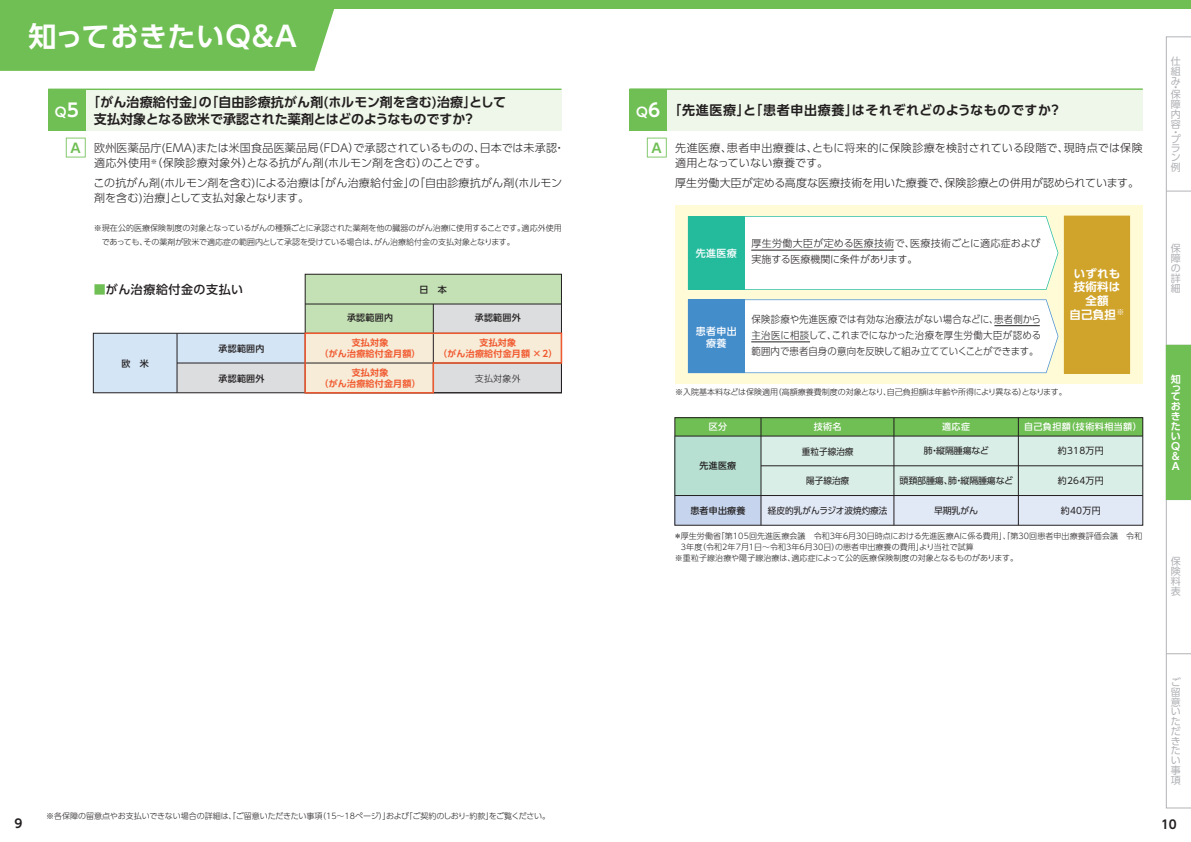
<style>
.page{position:relative;width:1191px;height:842px;background:#fff}
.page>*{position:absolute;margin:0;border:0;box-sizing:border-box;transform-origin:0 0}
.t1{font:700 28px "UD Shin Go Pro De";letter-spacing:.02em;color:#fff}
.t2{font:700 13px/17px "UD Shin Go Pro De";letter-spacing:.01em;color:#231f20}
.t3{font:700 13px "UD Shin Go Pro De";letter-spacing:.045em;color:#231f20}
.t4{font:700 13px "UD Shin Go Pro De";color:#fff}
.t5{font:700 13px "UD Shin Go Pro De";color:#6fbf54}
.t6{font:500 12px "UD Shin Go Pro";letter-spacing:.045em;color:#231f20}
.t7{font:700 12px "UD Shin Go Pro De";color:#231f20}
.t8{font:700 11.4px/13.7px "UD Shin Go Pro De";letter-spacing:.025em;color:#fff;text-align:center}
.t9{font:300 11px/15px "UD Shin Go Pro";letter-spacing:.01em;color:#231f20}
.t10{font:300 10px/16px "UD Shin Go Pro";letter-spacing:.005em;color:#231f20;text-align:justify;scale:.94 1}
.t11{font:300 10px/16px "UD Shin Go Pro";letter-spacing:.005em;color:#231f20}
.t12{font:10px/9.8px "UD Shin Go Pro";color:#b2b3b7;text-align:justify}
.t13{font:500 10px/12px "UD Shin Go Pro";letter-spacing:.025em;color:#fff;text-align:center}
.t14{font:700 10px/9.9px "UD Shin Go Pro De";color:#fff;text-align:justify}
.t15{font:700 9px/11px "UD Shin Go Pro De";letter-spacing:.025em;color:#f1592f;text-align:center}
.t16{font:500 9px "UD Shin Go Pro";letter-spacing:.025em;color:#231f20}
.t17{font:9px "UD Shin Go Pro";color:#231f20}
.t18{font:9px "UD Shin Go Pro";color:#231f20;scale:.96 1}
.t19{font:500 9px "UD Shin Go Pro";letter-spacing:.05em;color:#fff}
.t20{font:9px "UD Shin Go Pro";letter-spacing:-.02em;color:#231f20}
.t21{font:300 9px "UD Shin Go Pro";letter-spacing:.025em;color:#231f20}
.t22{font:300 8px/14px "UD Shin Go Pro";color:#231f20}
.s1{font-size:18.2px}
.s2{font-family:"UD Shin Go Pro De";font-weight:700;font-size:13px;color:#6fbf54}
.s3{color:#6fbf54}
.s4{color:#fff}
.s5{font-size:18.2px;color:#fff}
</style>
<div class="page">
<div style="left:0;top:0;width:1191px;height:9px;background:#6fbf54"></div>
<div style="left:0;top:9px;width:334px;height:62px;background:#6fbf54"></div>
<div style="left:48px;top:89px;width:513px;height:41px;background:#eff7ea"></div>
<hr style="left:48px;top:89px;width:513px;height:1px;background:#6fbf54">
<div style="left:48px;top:89px;width:37px;height:41px;background:#6fbf54"></div>
<svg style="left:647px;top:138px;width:19px;height:19px"></svg>
<div style="left:629px;top:89px;width:513px;height:41px;background:#eff7ea"></div>
<div style="left:629px;top:89px;width:37px;height:41px;background:#6fbf54"></div>
<hr style="left:629px;top:88px;width:513px;height:2px;background:#6fbf54">
<svg style="left:66px;top:138px;width:20px;height:19px"></svg>
<div style="left:177px;top:363px;width:384px;height:30px;background:#dcdddf"></div>
<div style="left:177px;top:333px;width:128px;height:30px;background:#d4e5f5"></div>
<div style="left:305px;top:304px;width:128px;height:29px;background:#c4e1b5"></div>
<div style="left:433px;top:304px;width:128px;height:29px;background:#dcdddf"></div>
<div style="left:305px;top:274px;width:256px;height:30px;background:#c4e1b5"></div>
<div style="left:93px;top:333px;width:84px;height:60px;background:#d4e5f5"></div>
<div style="left:305px;top:274px;width:256px;height:119px;border:1px solid #231f20"></div>
<hr style="left:305px;top:304px;width:256px;height:1px;background:#231f20">
<hr style="left:177px;top:363px;width:384px;height:1px;background:#231f20">
<div style="left:93px;top:333px;width:468px;height:60px;border:1px solid #231f20"></div>
<hr style="left:433px;top:304px;width:1px;height:89px;background:#231f20">
<hr style="left:177px;top:333px;width:1px;height:60px;background:#231f20">
<svg style="left:304px;top:332px;width:259px;height:62px"></svg>
<div style="left:675px;top:436px;width:86px;height:59px;background:#b7e0d3"></div>
<div style="left:761px;top:436px;width:381px;height:59px;background:#d9eee6"></div>
<div style="left:675px;top:495px;width:86px;height:30px;background:#c6d5ed"></div>
<div style="left:761px;top:495px;width:381px;height:30px;background:#e1e9f6"></div>
<div style="left:675px;top:418px;width:467px;height:18px;background:#6fbf54"></div>
<div style="left:675px;top:205px;width:467px;height:179px;background:#fffbd6"></div>
<hr style="left:1018px;top:418px;width:1px;height:107px;background:#231f20">
<hr style="left:893px;top:418px;width:1px;height:107px;background:#231f20">
<hr style="left:761px;top:418px;width:1px;height:107px;background:#231f20">
<hr style="left:675px;top:436px;width:467px;height:1px;background:#231f20">
<hr style="left:675px;top:495px;width:467px;height:1px;background:#231f20">
<hr style="left:761px;top:466px;width:381px;height:1px;background:#231f20">
<div style="left:674px;top:417px;width:469px;height:108px;border:1px solid #231f20"></div>
<div style="left:1064px;top:216px;width:65px;height:157px;background:#d0a32a"></div>
<div style="left:1064px;top:216px;width:66px;height:157px;border:1px solid #d0a32a"></div>
<svg style="left:688px;top:216px;width:370px;height:74px;background:#d8f2ec"></svg>
<svg style="left:688px;top:299px;width:370px;height:74px;background:#deeaf4"></svg>
<hr style="left:751px;top:250px;width:142px;height:1px;background:#231f20">
<hr style="left:994px;top:325px;width:45px;height:1px;background:#231f20">
<hr style="left:751px;top:342px;width:59px;height:1px;background:#231f20">
<svg style="left:1165px;top:36px;width:26px;height:772px"></svg>
<h1 class="t1" style="left:28px;top:14px;width:270px">知っておきたいQ＆A</h1>
<h2 class="t4" style="left:55px;top:101px;width:28px">Q<span class="s1">５</span></h2>
<h2 class="t2" style="left:94px;top:93px;width:414px;text-indent:-7px">「がん治療給付金」の「自由診療抗がん剤(ホルモン剤を含む)治療」として支払対象となる欧米で承認された薬剤とはどのようなものですか?</h2>
<h3 class="t9" style="left:94px;top:140px;width:472px;text-indent:-24px"><span class="s2">A</span> 欧州医薬品庁(EMA)または米国食品医薬品局（FDA）で承認されているものの、日本では未承認・適応外使用<sup>※</sup>（保険診療対象外）となる抗がん剤(ホルモン剤を含む）のことです。</h3>
<h3 class="t9" style="left:94px;top:175px;width:470px">この抗がん剤(ホルモン剤を含む)による治療は「がん治療給付金」の「自由診療抗がん剤(ホルモン剤を含む)治療」として支払対象となります。</h3>
<p class="t22" style="left:102px;top:221px;width:461px;text-indent:-8px">※現在公的医療保険制度の対象となっているがんの種類ごとに承認された薬剤を他の臓器のがん治療に使用することです。適応外使用であっても、その薬剤が欧米で適応症の範囲内として承認を受けている場合は、がん治療給付金の支払対象となります。</p>
<h3 class="t6" style="left:94px;top:280px;width:151px"><span class="s3">■</span>がん治療給付金の支払い</h3>
<p class="t16" style="left:121px;top:356px;width:29px">欧　米</p>
<p class="t16" style="left:219px;top:342px;width:47px">承認範囲内</p>
<p class="t16" style="left:219px;top:371px;width:47px">承認範囲外</p>
<p class="t16" style="left:347px;top:310px;width:47px">承認範囲内</p>
<p class="t16" style="left:419px;top:282px;width:29px">日　本</p>
<p class="t16" style="left:475px;top:310px;width:47px">承認範囲外</p>
<p class="t15" style="left:319px;top:337px;width:103px">支払対象<br>（がん治療給付金月額）</p>
<p class="t15" style="left:438px;top:337px;width:121px">支払対象<br>（がん治療給付金月額 ×２）</p>
<p class="t15" style="left:319px;top:367px;width:103px">支払対象<br>（がん治療給付金月額）</p>
<p class="t21" style="left:475px;top:371px;width:47px">支払対象外</p>
<h2 class="t3" style="left:636px;top:100px;width:424px"><span class="s4">Q</span><span class="s5">６</span>「先進医療」と「患者申出療養」はそれぞれどのようなものですか?</h2>
<h2 class="t5" style="left:651px;top:137px;width:12px">A</h2>
<h3 class="t9" style="left:675px;top:140px;width:469px">先進医療、患者申出療養は、ともに将来的に保険診療を検討されている段階で、現時点では保険適用となっていない療養です。</h3>
<h3 class="t9" style="left:675px;top:175px;width:465px">厚生労働大臣が定める高度な医療技術を用いた療養で、保険診療との併用が認められています。</h3>
<p class="t13" style="left:696px;top:247px;width:42px">先進医療</p>
<p class="t11" style="left:751px;top:235px;width:291px">厚生労働大臣が定める医療技術で、医療技術ごとに適応症および実施する医療機関に条件があります。</p>
<p class="t13" style="left:696px;top:325px;width:42px">患者申出療養</p>
<p class="t10" style="left:751px;top:311px;width:309px">保険診療や先進医療では有効な治療法がない場合などに、患者側から主治医に相談して、これまでになかった治療を厚生労働大臣が認める範囲内で患者自身の意向を反映して組み立てていくことができます。</p>
<h3 class="t8" style="left:1069px;top:266px;width:56px">いずれも技術料は全額<br>自己負担<sup>※</sup></h3>
<p class="t22" style="left:675px;top:384px;width:393px">※入院基本料などは保険適用（高額療養費制度の対象となり、自己負担額は年齢や所得により異なる）となります。</p>
<p class="t19" style="left:708px;top:420px;width:20px">区分</p>
<p class="t19" style="left:813px;top:420px;width:29px">技術名</p>
<p class="t19" style="left:942px;top:420px;width:29px">適応症</p>
<p class="t19" style="left:1024px;top:420px;width:119px">自己負担額（技術料相当額）</p>
<p class="t16" style="left:699px;top:458px;width:38px">先進医療</p>
<p class="t16" style="left:690px;top:503px;width:57px">患者申出療養</p>
<p class="t17" style="left:924px;top:443px;width:66px">肺・縦隔腫瘍など</p>
<p class="t17" style="left:1057px;top:443px;width:47px">約318万円</p>
<p class="t17" style="left:1057px;top:474px;width:47px">約264万円</p>
<p class="t18" style="left:801px;top:444px;width:56px">重粒子線治療</p>
<p class="t18" style="left:806px;top:473px;width:47px">陽子線治療</p>
<p class="t20" style="left:899px;top:473px;width:115px">頭頚部腫瘍、肺・縦隔腫瘍など</p>
<p class="t18" style="left:767px;top:503px;width:126px">経皮的乳がんラジオ波焼灼療法</p>
<p class="t17" style="left:934px;top:503px;width:46px">早期乳がん</p>
<p class="t17" style="left:1061px;top:503px;width:41px">約40万円</p>
<p class="t22" style="left:674px;top:529px;width:470px">＊厚生労働省「第105回先進医療会議　令和３年6月30日時点における先進医療Aに係る費用」、「第30回患者申出療養評価会議　令和</p>
<p class="t22" style="left:681px;top:540px;width:294px">3年度（令和2年7月1日～令和3年6月30日）の患者申出療養の費用」より当社で試算</p>
<p class="t22" style="left:675px;top:551px;width:345px">※重粒子線治療や陽子線治療は、適応症によって公的医療保険制度の対象となるものがあります。</p>
<p class="t12" style="left:1170px;top:56px;width:11px">仕組み</p>
<p class="t12" style="left:1170px;top:84px;width:11px;line-height:7px">・保</p>
<p class="t12" style="left:1170px;top:99px;width:11px">障内容</p>
<p class="t12" style="left:1170px;top:128px;width:12px;line-height:7px">・プ</p>
<p class="t12" style="left:1170px;top:143px;width:11px;line-height:9.4px">ラン例</p>
<p class="t12" style="left:1170px;top:243px;width:11px">保障の詳細</p>
<p class="t14" style="left:1170px;top:375px;width:11px;line-height:8.7px">知って</p>
<p class="t14" style="left:1170px;top:401px;width:11px">おきたいQ &amp; A</p>
<p class="t12" style="left:1170px;top:556px;width:11px">保険料表</p>
<p class="t12" style="left:1170px;top:677px;width:12px">ご留意いただきたい事項</p>
<p class="t22" style="left:46px;top:809px;width:505px">※各保障の留意点やお支払いできない場合の詳細は、「ご留意いただきたい事項（15～18ページ）」および「ご契約のしおり-約款」をご覧ください。</p>
<h3 class="t7" style="left:14px;top:814px;width:9px">9</h3>
<h3 class="t7" style="left:1161px;top:814px;width:17px">10</h3>
</div>
